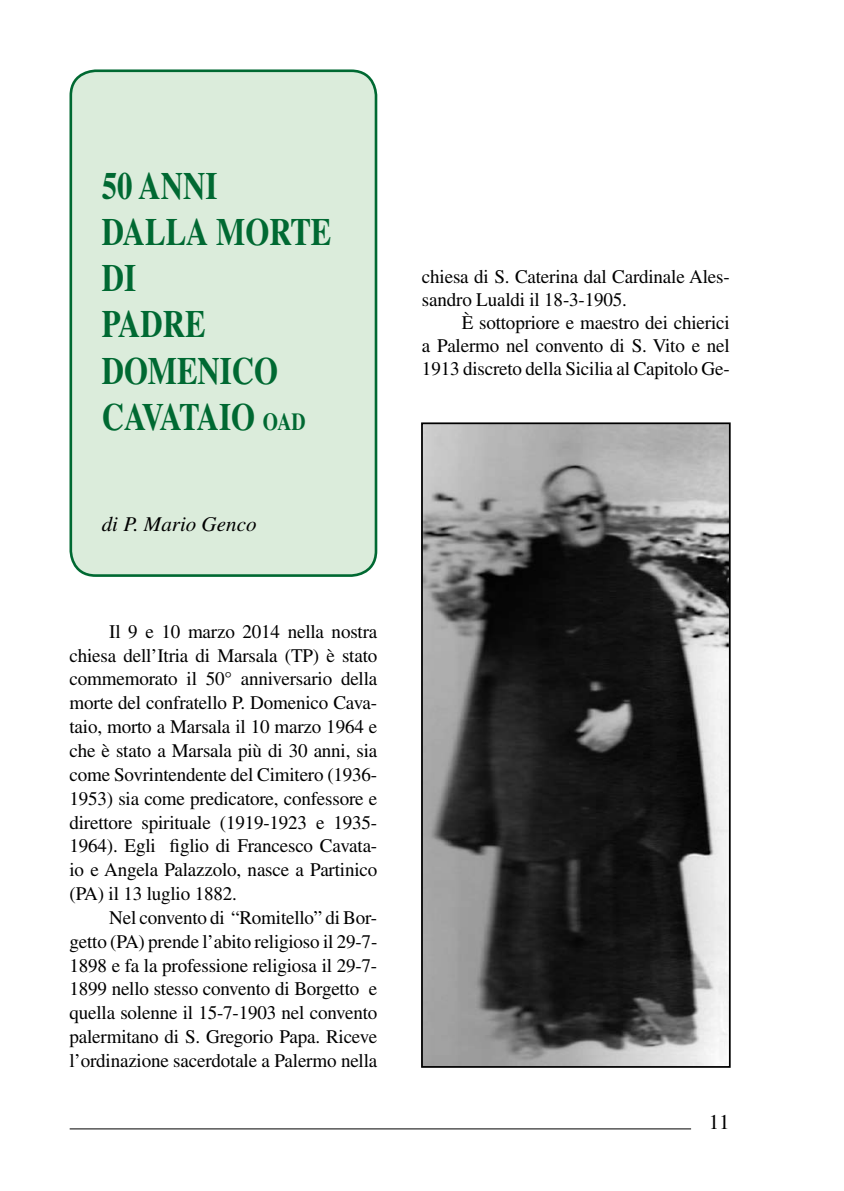
<style>
.page{position:relative;width:844px;height:1191px;background:#fff}
.page>*{position:absolute;margin:0;border:0;box-sizing:border-box;transform-origin:0 0}
.t1{font:700 38.5px/46.2px "Times";color:#006932;scale:.8 1}
.t2{font:italic 21px "Times";color:#000}
.t3{font:21px "Times";color:#000}
.t4{font:19.25px/23.8px "Times";letter-spacing:-.01em;color:#000;text-align:justify}
.s1{font-size:24.5px}
</style>
<div class="page">
<hr style="left:70px;top:1128px;width:621px;height:1px;background:#000">
<div style="left:71px;top:71px;width:305px;height:504px;background:#dbecdb;border-radius:25px"></div>
<div style="left:69px;top:69px;width:308px;height:508px;border:3px solid #006932;border-radius:25px"></div>
<img style="left:424px;top:425px;width:303px;height:639px">
<div style="left:421px;top:422px;width:309px;height:645px;border:2px solid #000"></div>
<h1 class="t1" style="left:102px;top:162px;width:288px">50 ANNI<br>DALLA MORTE<br>DI<br>PADRE<br>DOMENICO<br>CAVATAIO <span class="s1">OAD</span></h1>
<p class="t2" style="left:102px;top:512px;width:156px">di P. Mario Genco</p>
<p class="t4" style="left:69px;top:619px;width:309px;text-indent:40px">Il 9 e 10 marzo 2014 nella nostra chiesa dell’Itria di Marsala (TP) è stato commemorato il 50° anniversario della morte del confratello P. Domenico Cava&shy;taio, morto a Marsala il 10 marzo 1964 e che è stato a Marsala più di 30 anni, sia come Sovrintendente del Cimitero (1936- 1953) sia come predicatore, confessore e direttore spirituale (1919-1923 e 1935- 1964). Egli figlio di Francesco Cavata&shy;io e Angela Palazzolo, nasce a Partinico (PA) il 13 luglio 1882.</p>
<p class="t4" style="left:69px;top:905px;width:309px;text-indent:40px">Nel convento di “Romitello” di Bor&shy;getto (PA) prende l’abito religioso il 29-7- 1898 e fa la professione religiosa il 29-7- 1899 nello stesso convento di Borgetto e quella solenne il 15-7-1903 nel convento palermitano di S. Gregorio Papa. Riceve l’ordinazione sacerdotale a Palermo nella</p>
<p class="t4" style="left:422px;top:265px;width:309px;line-height:23.1px">chiesa di S. Caterina dal Cardinale Ales&shy;sandro Lualdi il 18-3-1905.</p>
<p class="t4" style="left:422px;top:311px;width:309px;line-height:23.1px;text-indent:40px">È sottopriore e maestro dei chierici a Palermo nel convento di S. Vito e nel 1913 discreto della Sicilia al Capitolo Ge-</p>
<p class="t3" style="left:708px;top:1110px;width:22px">11</p>
</div>
